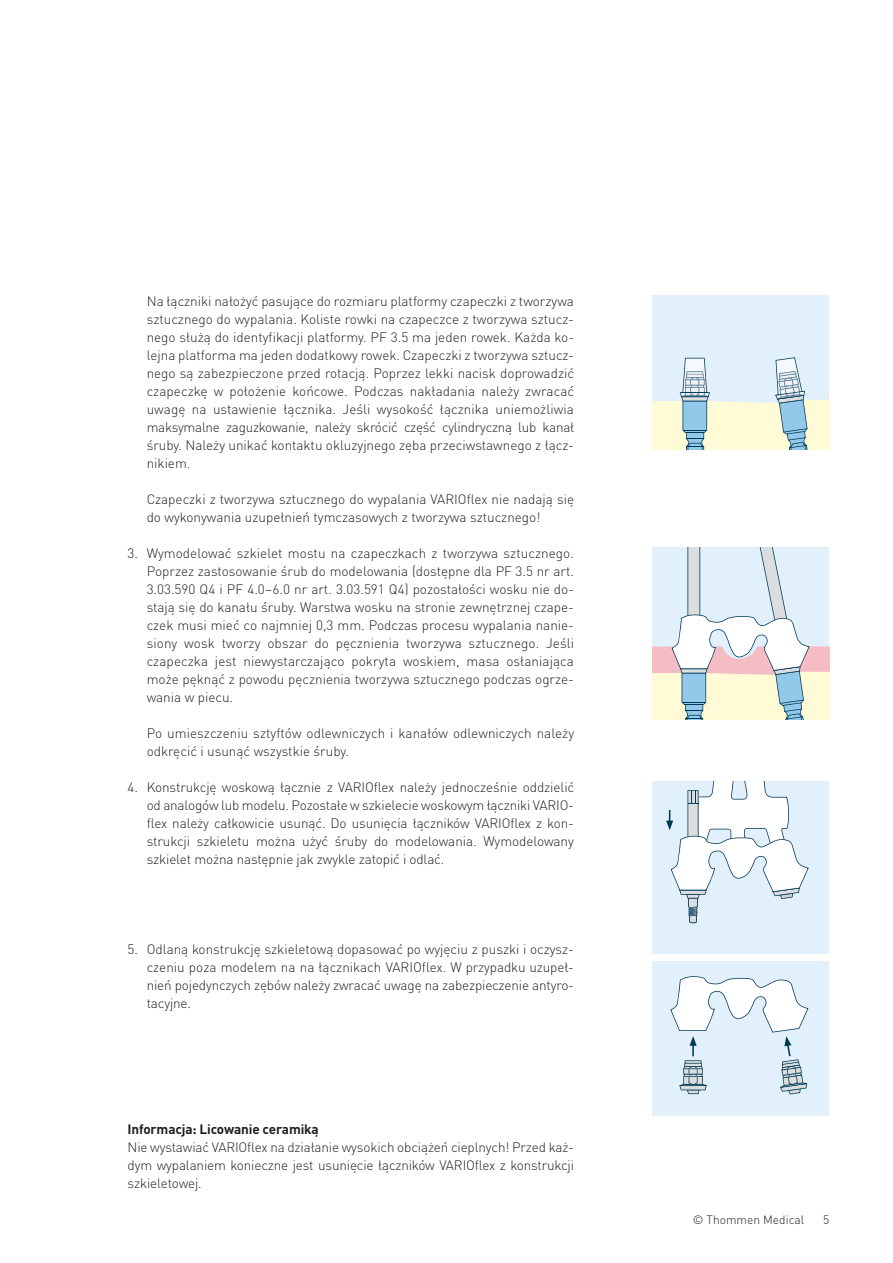
<style>
.page{position:relative;width:893px;height:1263px;background:#fff}
.page>*{position:absolute;margin:0;border:0;box-sizing:border-box;transform-origin:0 0}
.t1{font:300 13.5px/18px "DIN Pro";color:#231f20;text-align:justify}
.t2{font:700 13.5px "DIN Pro";letter-spacing:-.01em;color:#231f20}
.t3{font:300 12px "DIN";color:#231f20}
</style>
<div class="page">
<div style="left:653px;top:296px;width:176px;height:154px;background:#e1f0fa"></div>
<svg style="left:653px;top:357px;width:176px;height:93px"></svg>
<svg style="left:653px;top:548px;width:176px;height:172px"></svg>
<div style="left:653px;top:782px;width:176px;height:172px;background:#e1f0fa"></div>
<svg style="left:666px;top:782px;width:143px;height:141px"></svg>
<div style="left:653px;top:961px;width:176px;height:154px;background:#e1f0fa"></div>
<svg style="left:670px;top:976px;width:138px;height:118px"></svg>
<p class="t1" style="left:147px;top:291px;width:429px">Na łączniki nałożyć pasujące do rozmiaru platformy czapeczki z tworzywa sztucznego do wypalania. Koliste rowki na czapeczce z tworzywa sztucz&shy;nego służą do identyfikacji platformy. PF 3.5 ma jeden rowek. Każda ko&shy;lejna platforma ma jeden dodatkowy rowek. Czapeczki z tworzywa sztucz&shy;nego są zabezpieczone przed rotacją. Poprzez lekki nacisk doprowadzić czapeczkę w położenie końcowe. Podczas nakładania należy zwracać uwagę na ustawienie łącznika. Jeśli wysokość łącznika uniemożliwia maksymalne zaguzkowanie, należy skrócić część cylindryczną lub kanał śruby. Należy unikać kontaktu okluzyjnego zęba przeciwstawnego z łącz&shy;nikiem.</p>
<p class="t1" style="left:147px;top:489px;width:429px">Czapeczki z tworzywa sztucznego do wypalania VARIOflex nie nadają się do wykonywania uzupełnień tymczasowych z tworzywa sztucznego!</p>
<p class="t1" style="left:147px;top:543px;width:429px;text-indent:-19px">3. Wymodelować szkielet mostu na czapeczkach z tworzywa sztucznego.<br>Poprzez zastosowanie śrub do modelowania (dostępne dla PF 3.5 nr art.<br>3.03.590 Q4 i PF 4.0–6.0 nr art. 3.03.591 Q4) pozostałości wosku nie do&shy;stają się do kanału śruby. Warstwa wosku na stronie zewnętrznej czape&shy;czek musi mieć co najmniej 0,3 mm. Podczas procesu wypalania nanie&shy;siony wosk tworzy obszar do pęcznienia tworzywa sztucznego. Jeśli czapeczka jest niewystarczająco pokryta woskiem, masa osłaniająca może pęknąć z powodu pęcznienia tworzywa sztucznego podczas ogrze&shy;wania w piecu.</p>
<p class="t1" style="left:147px;top:723px;width:429px">Po umieszczeniu sztyftów odlewniczych i kanałów odlewniczych należy odkręcić i usunąć wszystkie śruby.</p>
<p class="t1" style="left:147px;top:777px;width:429px;text-indent:-19px">4. Konstrukcję woskową łącznie z VARIOflex należy jednocześnie oddzielić od analogów lub modelu. Pozostałe w szkielecie woskowym łączniki VARIO&shy;flex należy całkowicie usunąć. Do usunięcia łączników VARIOflex z kon&shy;strukcji szkieletu można użyć śruby do modelowania. Wymodelowany szkielet można następnie jak zwykle zatopić i odlać.</p>
<p class="t1" style="left:147px;top:939px;width:429px;text-indent:-19px">5. Odlaną konstrukcję szkieletową dopasować po wyjęciu z puszki i oczysz&shy;czeniu poza modelem na na łącznikach VARIOflex. W przypadku uzupeł&shy;nień pojedynczych zębów należy zwracać uwagę na zabezpieczenie antyro&shy;tacyjne.</p>
<p class="t2" style="left:128px;top:1118px;width:193px">Informacja: Licowanie ceramiką</p>
<p class="t1" style="left:128px;top:1137px;width:448px">Nie wystawiać VARIOflex na działanie wysokich obciążeń cieplnych! Przed każ&shy;dym wypalaniem konieczne jest usunięcie łączników VARIOflex z konstrukcji szkieletowej.</p>
<p class="t3" style="left:693px;top:1212px;width:113px">© Thommen Medical</p>
<p class="t3" style="left:823px;top:1212px;width:8px">5</p>
</div>
